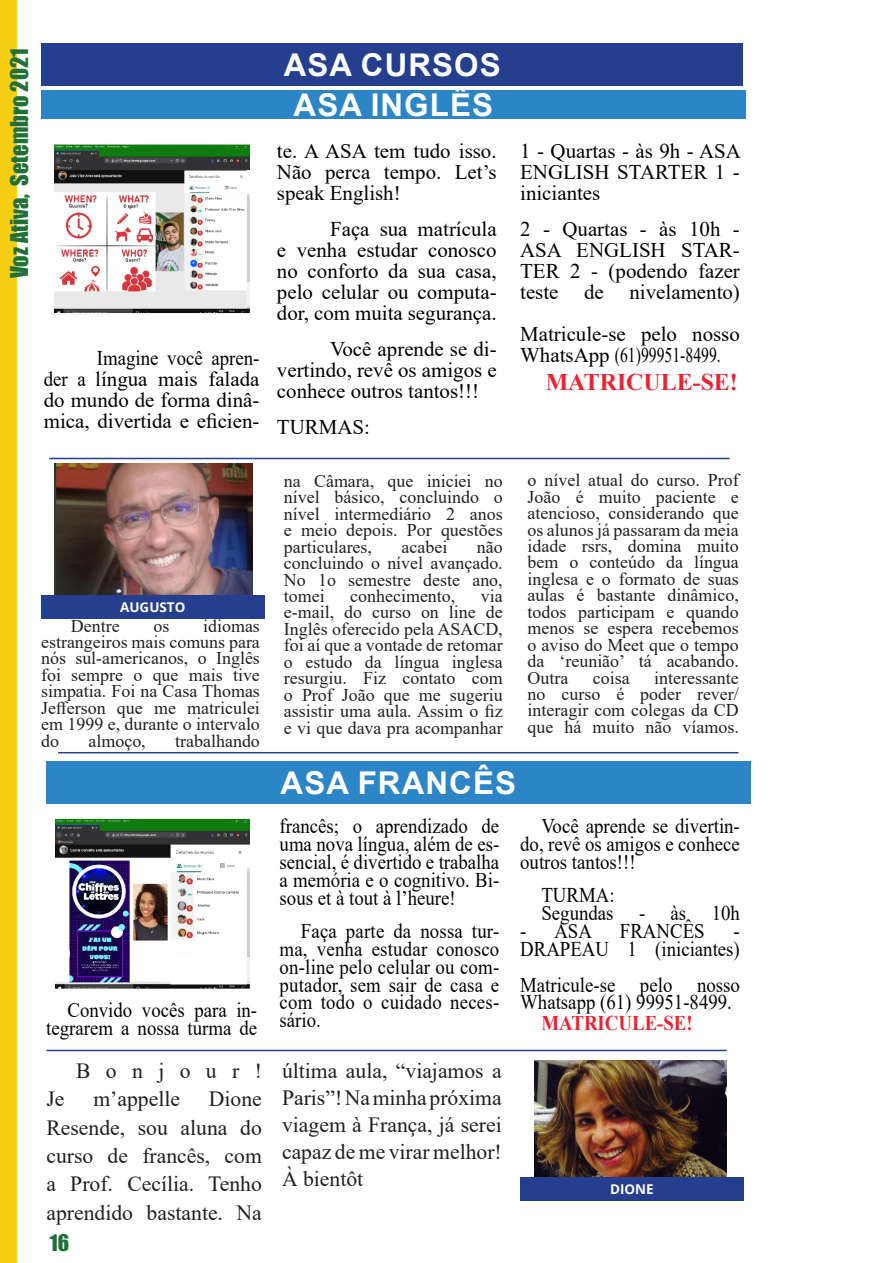
<style>
.page{position:relative;width:893px;height:1263px;background:#fff}
.page>*{position:absolute;margin:0;border:0;box-sizing:border-box;transform-origin:0 0}
.t1{font:700 31.35px "Arial";letter-spacing:.035em;color:#fff}
.t2{font:700 23.85px "Times New Roman";color:#ee2131}
.t3{font:22.5px "Impact";color:#207038}
.t4{font:21.6px/28.3px "Times New Roman";color:#231f20;text-align:justify}
.t5{font:21.6px "Times New Roman";letter-spacing:.71em;color:#231f20}
.t6{font:21px "Impact";color:#217038}
.t7{font:20.85px/18px "Times New Roman";color:#040503;text-align:justify;scale:.9 1}
.t8{font:20.85px/20.9px "Times New Roman";color:#000;text-align:justify}
.t9{font:20.85px/20.9px "Times New Roman";color:#000;text-align:justify;scale:.9 1}
.t10{font:700 20.85px "Times New Roman";color:#ee2131;scale:.9 1}
.t11{font:18px/16.5px "Times New Roman";color:#231f20;text-align:justify}
.t12{font:700 13.5px "Open Sans";color:#fff}
</style>
<div class="page">
<div style="left:0;top:0;width:17px;height:1263px;background:#f6cf15"></div>
<hr style="left:49px;top:458px;width:681px;height:1px;background:#253f8e">
<hr style="left:58px;top:752px;width:680px;height:1px;background:#253f8e">
<img style="left:54px;top:464px;width:199px;height:131px">
<img style="left:535px;top:1060px;width:192px;height:117px">
<div style="left:41px;top:43px;width:702px;height:43px;background:#253f8e"></div>
<div style="left:41px;top:90px;width:704px;height:29px;background:#2b85c6"></div>
<div style="left:46px;top:761px;width:704px;height:43px;background:#2b85c6"></div>
<img style="left:55px;top:818px;width:195px;height:171px">
<img style="left:55px;top:144px;width:194px;height:170px">
<hr style="left:46px;top:1050px;width:681px;height:1px;background:#253f8e">
<div style="left:41px;top:595px;width:224px;height:23px;background:#253f8e"></div>
<div style="left:520px;top:1177px;width:224px;height:23px;background:#253f8e"></div>
<p class="t3" style="left:2px;top:278px;width:231px;rotate:-90deg">Voz Ativa, Setembro 2021</p>
<p class="t9" style="left:44px;top:347px;width:241px;text-indent:53px">Imagine você apren&shy;der a língua mais falada do mundo de forma dinâ&shy;mica, divertida e eficien-</p>
<p class="t1" style="left:284px;top:43px;width:218px">ASA CURSOS</p>
<p class="t1" style="left:294px;top:83px;width:201px">ASA INGLÊS</p>
<p class="t8" style="left:277px;top:140px;width:221px">te. A ASA tem tudo isso.<br>Não perca tempo. Let’s speak English!</p>
<p class="t8" style="left:277px;top:218px;width:221px;text-indent:53px">Faça sua matrícula e venha estudar conosco no conforto da sua casa, pelo celular ou computa&shy;dor, com muita segurança.</p>
<p class="t8" style="left:277px;top:338px;width:221px;text-indent:53px">Você aprende se di&shy;vertindo, revê os amigos e conhece outros tantos!!!</p>
<p class="t8" style="left:277px;top:415px;width:94px">TURMAS:</p>
<p class="t8" style="left:520px;top:140px;width:222px">1 - Quartas - às 9h - ASA ENGLISH STARTER 1 - iniciantes</p>
<p class="t8" style="left:520px;top:218px;width:221px">2 - Quartas - às 10h - ASA ENGLISH STAR-TER 2 - (podendo fazer teste de nivelamento)</p>
<p class="t8" style="left:520px;top:323px;width:221px">Matricule-se pelo nosso<br>WhatsApp (61)99951-8499.</p>
<p class="t2" style="left:546px;top:365px;width:194px">MATRICULE-SE!</p>
<p class="t12" style="left:120px;top:597px;width:67px">AUGUSTO</p>
<p class="t11" style="left:41px;top:617px;width:220px;text-indent:162px">idiomas estrangeiros mais comuns para nós sul-americanos, o Inglês foi sempre o que mais tive simpatia. Foi na Casa Thomas Jefferson que me matriculei em 1999 e, durante o intervalo do</p>
<p class="t11" style="left:71px;top:617px;width:50px">Dentre</p>
<p class="t11" style="left:153px;top:617px;width:17px">os</p>
<p class="t11" style="left:89px;top:732px;width:59px">almoço,</p>
<p class="t11" style="left:175px;top:732px;width:86px">trabalhando</p>
<p class="t7" style="left:46px;top:1000px;width:236px;text-align:right">Convido vocês para in&shy;tegrarem a nossa turma de</p>
<p class="t5" style="left:76px;top:1056px;width:187px">Bonjour!</p>
<p class="t4" style="left:46px;top:1084px;width:217px;text-indent:163px">Dione Resende, sou aluna do curso de francês, com a Prof. Cecília. Tenho aprendido bastante. Na</p>
<p class="t4" style="left:46px;top:1084px;width:20px">Je</p>
<p class="t4" style="left:93px;top:1084px;width:88px">m’appelle</p>
<p class="t6" style="left:50px;top:1226px;width:21px">16</p>
<p class="t11" style="left:284px;top:472px;width:220px">na Câmara, que iniciei no nível básico, concluindo o nível intermediário 2 anos e meio depois. Por questões particulares,</p>
<p class="t11" style="left:402px;top:538px;width:47px">acabei</p>
<p class="t11" style="left:284px;top:538px;width:220px;text-indent:193px">não concluindo o nível avançado.<br>No 1o semestre deste ano, tomei</p>
<p class="t11" style="left:284px;top:587px;width:220px;text-indent:197px">via e-mail, do curso on line de Inglês oferecido pela ASACD, foi aí que a vontade de retomar o estudo da língua inglesa resurgiu. Fiz contato com o Prof João que me sugeriu assistir uma aula. Assim o fiz e vi que dava pra acompanhar</p>
<p class="t11" style="left:350px;top:587px;width:107px">conhecimento,</p>
<p class="t1" style="left:281px;top:761px;width:237px">ASA FRANCÊS</p>
<p class="t11" style="left:528px;top:471px;width:213px">o nível atual do curso. Prof João é muito paciente e atencioso, considerando que os alunos já passaram da meia idade rsrs, domina muito bem o conteúdo da língua inglesa e o formato de suas aulas é bastante dinâmico, todos participam e quando menos se espera recebemos o aviso do Meet que o tempo da ‘reunião’ tá acabando.<br>Outra</p>
<p class="t11" style="left:528px;top:669px;width:213px;text-indent:127px">interessante no curso é poder rever/ interagir com colegas da CD que há muito não víamos.</p>
<p class="t11" style="left:593px;top:669px;width:38px">coisa</p>
<p class="t7" style="left:280px;top:816px;width:246px">francês; o aprendizado de uma nova língua, além de es&shy;sencial, é divertido e trabalha a memória e o cognitivo. Bi&shy;sous et à tout à l’heure!</p>
<p class="t7" style="left:280px;top:921px;width:246px;text-indent:21px">Faça parte da nossa tur&shy;ma, venha estudar conosco on-line pelo celular ou com&shy;putador, sem sair de casa e com todo o cuidado neces&shy;sário.</p>
<p class="t4" style="left:282px;top:1057px;width:221px;line-height:26.8px">última aula, “viajamos a Paris”! Na minha próxima viagem à França, já serei capaz de me virar melhor!<br>À bientôt</p>
<p class="t7" style="left:520px;top:816px;width:246px;text-indent:21px">Você aprende se divertin&shy;do, revê os amigos e conhece outros tantos!!!</p>
<p class="t7" style="left:541px;top:885px;width:83px">TURMA:</p>
<p class="t7" style="left:541px;top:903px;width:222px">Segundas - às 10h</p>
<p class="t7" style="left:520px;top:921px;width:81px">- ASA</p>
<p class="t7" style="left:620px;top:921px;width:96px">FRANCÊS</p>
<p class="t7" style="left:520px;top:921px;width:246px;text-align:right">-<br>DRAPEAU 1 (iniciantes)</p>
<p class="t7" style="left:520px;top:975px;width:246px">Matricule-se pelo nosso<br>Whatsapp (61) 99951-8499.</p>
<p class="t10" style="left:541px;top:1008px;width:170px">MATRICULE-SE!</p>
<p class="t12" style="left:610px;top:1179px;width:45px">DIONE</p>
</div>
